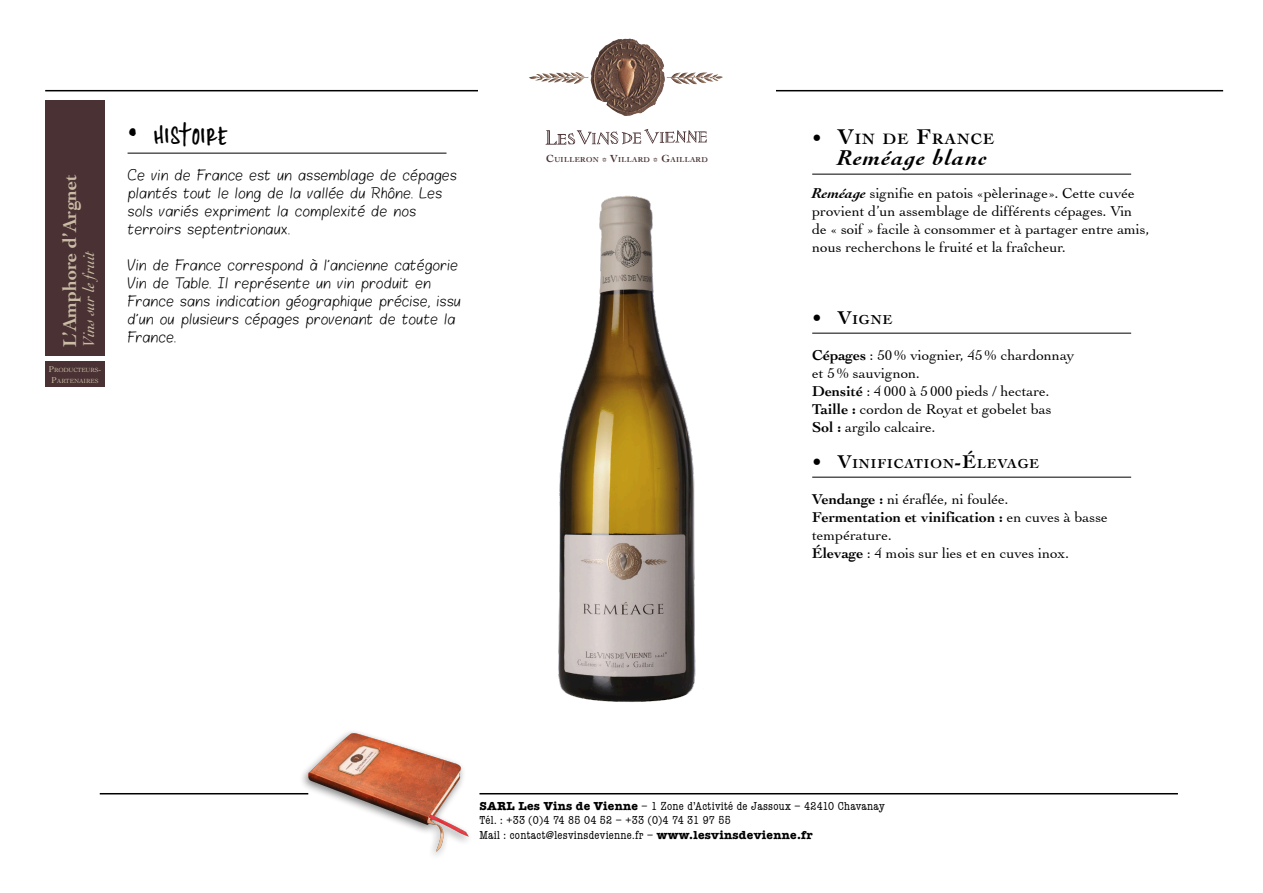
<style>
.page{position:relative;width:1263px;height:893px;background:#fff}
.page>*{position:absolute;margin:0;border:0;box-sizing:border-box;transform-origin:0 0}
.t1{font:italic 700 22.5px "Cochin";letter-spacing:.05em;color:#000}
.t2{font:700 19.5px "Cochin";color:#cbbda5}
.t3{font:19.5px "Cinahand";letter-spacing:.05em;color:#000}
.t4{font:italic 16.5px "Cochin";color:#cbbda5}
.t5{font:700 15.75px "Cochin";letter-spacing:.07em;color:#000}
.t6{font:15px/18px "Cochin";color:#000}
.t7{font:700 15px/18px "Cochin";color:#000}
.t8{font:700 13.65px "Cochin";letter-spacing:.07em;color:#000}
.t9{font:12px/18px "Blokletters Balpen";color:#000}
.t10{font:condensed 12px/14.4px "American Typewriter";letter-spacing:.025em;color:#000}
.t11{font:700 7.5px "Cochin";letter-spacing:.04em;color:#4b3234}
.t12{font:6.3px/10.8px "Cochin";letter-spacing:-.03em;color:#cbbda5;text-align:center}
.s1{font-size:9px}
.s2{font-size:36px}
.s3{font-size:10.8px}
.s4{font-size:19.5px}
.s5{font-size:22.5px}
.s6{font-weight:700;font-style:italic}
.s7{font-weight:700}
.s8{font-weight:400}
.s9{font-weight:700;font-stretch:normal}
</style>
<div class="page">
<hr style="left:45px;top:90px;width:1178px;height:1px;background:#000">
<div style="left:478px;top:67px;width:298px;height:54px;background:#fff"></div>
<svg style="left:545px;top:129px;width:162px;height:16px"></svg>
<img style="left:575px;top:39px;width:122px;height:77px">
<hr style="left:479px;top:793px;width:699px;height:1px;background:#000">
<hr style="left:100px;top:793px;width:208px;height:1px;background:#000">
<div style="left:299px;top:729px;width:174px;height:132px;background:#fff"></div>
<img style="left:308px;top:733px;width:161px;height:118px">
<div style="left:45px;top:100px;width:60px;height:255px;background:#4a3234"></div>
<div style="left:45px;top:361px;width:60px;height:26px;background:#4a3234"></div>
<img style="left:558px;top:195px;width:138px;height:507px">
<hr style="left:812px;top:174px;width:319px;height:1px;background:#000">
<hr style="left:812px;top:333px;width:319px;height:1px;background:#000">
<hr style="left:812px;top:477px;width:319px;height:1px;background:#000">
<hr style="left:128px;top:153px;width:318px;height:1px;background:#000">
<h2 class="t2" style="left:58px;top:347px;width:174px;rotate:-90deg">L’Amphore d’Argnet</h2>
<p class="t4" style="left:79px;top:347px;width:97px;rotate:-90deg">Vins sur le fruit</p>
<p class="t12" style="left:49px;top:365px;width:54px"><span class="s1">P</span>RODUCTEURS<span class="s1">-<br>P</span>ARTENAIRES</p>
<p class="t3" style="left:128px;top:126px;width:101px"><span class="s2">•</span> HISTOIRE</p>
<p class="t9" style="left:128px;top:167px;width:331px">Ce vin de France est un assemblage de cépages plantés tout le long de la vallée du Rhône. Les sols variés expriment la complexité de nos terroirs septentrionaux.</p>
<p class="t9" style="left:128px;top:257px;width:335px">Vin de France correspond à l’ancienne catégorie Vin de Table. Il représente un vin produit en France sans indication géographique précise, issu d’un ou plusieurs cépages provenant de toute la France.</p>
<p class="t11" style="left:546px;top:155px;width:163px"><span class="s3">C</span>UILLERON <span class="s3">* V</span>ILLARD <span class="s3">* G</span>AILLARD</p>
<p class="t5" style="left:812px;top:130px;width:184px"><span class="s4">•</span> <span class="s5">V</span>IN DE <span class="s5">F</span>RANCE</p>
<p class="t1" style="left:838px;top:144px;width:151px">Reméage blanc</p>
<p class="t6" style="left:812px;top:184px;width:339px"><span class="s6">Reméage</span> signifie en patois «pèlerinage». Cette cuvée provient d’un assemblage de différents cépages. Vin de « soif » facile à consommer et à partager entre amis, nous recherchons le fruité et la fraîcheur.</p>
<p class="t8" style="left:812px;top:312px;width:82px"><span class="s4">•</span> <span class="s4">V</span>IGNE</p>
<p class="t6" style="left:812px;top:346px;width:264px"><span class="s7">Cépages</span> : 50% viognier, 45% chardonnay et 5% sauvignon.</p>
<p class="t6" style="left:812px;top:382px;width:239px"><span class="s7">Densité</span> : 4000 à 5 000 pieds / hectare.</p>
<p class="t6" style="left:812px;top:400px;width:241px"><span class="s7">Taille :</span> cordon de Royat et gobelet bas</p>
<p class="t6" style="left:812px;top:418px;width:125px"><span class="s7">Sol :</span> argilo calcaire.</p>
<p class="t8" style="left:812px;top:456px;width:228px"><span class="s4">• V</span>INIFICATION<span class="s4">-É</span>LEVAGE</p>
<p class="t6" style="left:812px;top:490px;width:198px"><span class="s7">Vendange :</span> ni éraflée, ni foulée.</p>
<p class="t7" style="left:812px;top:508px;width:297px">Fermentation et vinification : <span class="s8">en cuves à basse température.</span></p>
<p class="t6" style="left:812px;top:544px;width:258px"><span class="s7">Élevage</span> : 4 mois sur lies et en cuves inox.</p>
<p class="t10" style="left:479px;top:799px;width:407px"><span class="s9">SARL Les Vins de Vienne</span> – 1 Zone d’Activité de Jassoux – 42410 Chavanay<br>Tél. : +33 (0)4 74 85 04 52 – +33 (0)4 74 31 97 55<br>Mail : contact@lesvinsdevienne.fr – <span class="s9">www.lesvinsdevienne.fr</span></p>
</div>
